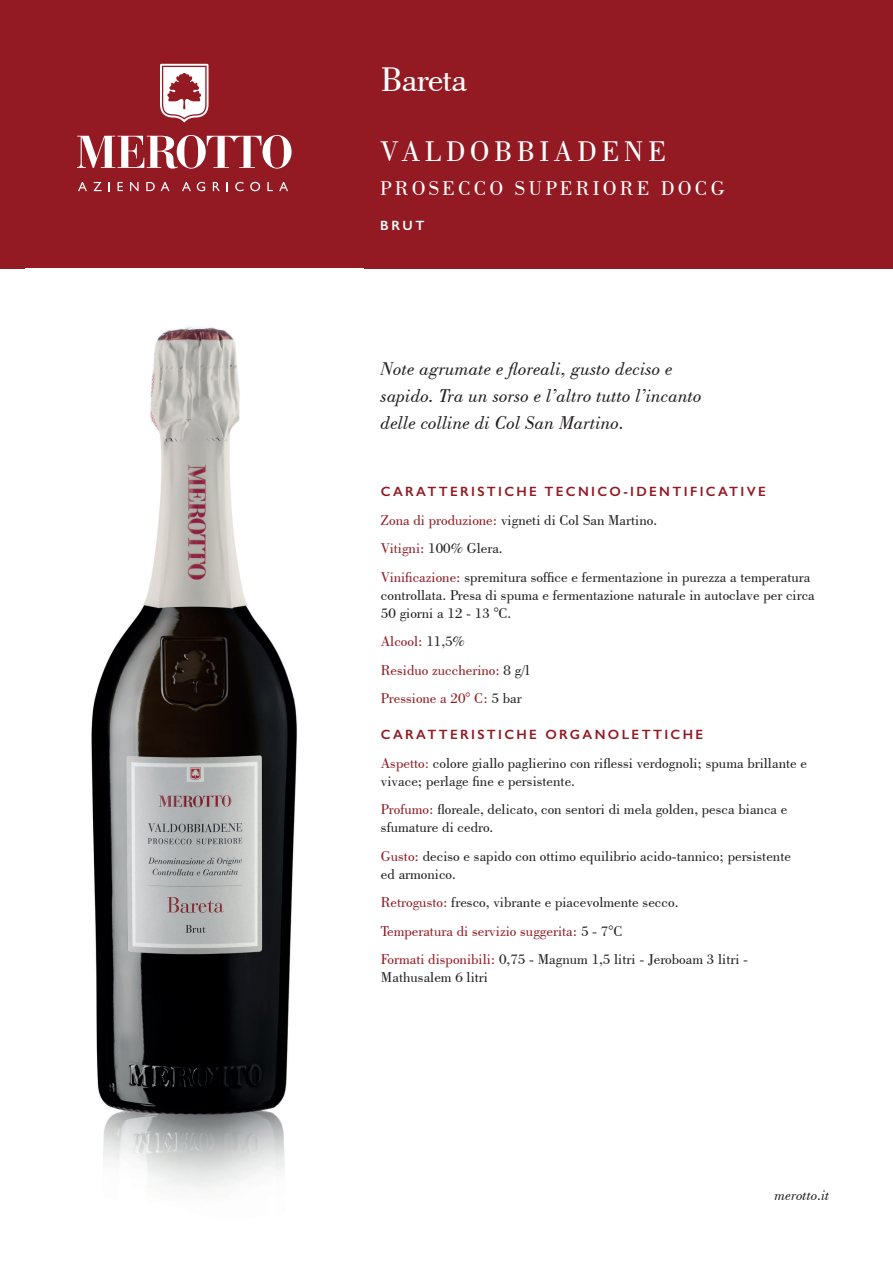
<style>
.page{position:relative;width:893px;height:1263px;background:#fff}
.page>*{position:absolute;margin:0;border:0;box-sizing:border-box;transform-origin:0 0}
.t1{font:36px "Bodoni BT";letter-spacing:-.025em;color:#fff}
.t2{font:30px "Bodoni BT";letter-spacing:.15em;color:#fff}
.t3{font:21px "Bodoni BT";letter-spacing:.15em;color:#fff}
.t4{font:italic 19.5px/27px "Bodoni BT";color:#231f20}
.t5{font:15px/28.5px "Bodoni BT";color:#231f20}
.t6{font:15px/28.5px "Bodoni BT";color:#931922}
.t7{font:italic 15px "Bodoni BT";color:#231f20}
.t8{font:600 13.5px "Gill Sans";letter-spacing:.175em;color:#931922}
.t9{font:600 13.5px "Gill Sans";color:#fff}
.s1{color:#931922}
.s2{color:#231f20}
.s3{color:#ad2922}
</style>
<div class="page">
<div style="left:0;top:0;width:893px;height:269px;background:#931922"></div>
<img style="left:91px;top:327px;width:206px;height:862px">
<svg style="left:77px;top:135px;width:215px;height:34px"></svg>
<svg style="left:78px;top:182px;width:9px;height:9px"></svg>
<svg style="left:93px;top:182px;width:9px;height:9px"></svg>
<svg style="left:108px;top:182px;width:2px;height:9px"></svg>
<svg style="left:118px;top:182px;width:5px;height:9px"></svg>
<svg style="left:130px;top:182px;width:9px;height:9px"></svg>
<svg style="left:146px;top:182px;width:9px;height:9px"></svg>
<svg style="left:161px;top:182px;width:9px;height:9px"></svg>
<svg style="left:182px;top:182px;width:9px;height:9px"></svg>
<svg style="left:197px;top:182px;width:8px;height:9px"></svg>
<svg style="left:213px;top:182px;width:7px;height:9px"></svg>
<svg style="left:235px;top:182px;width:9px;height:9px"></svg>
<svg style="left:250px;top:182px;width:10px;height:9px"></svg>
<svg style="left:267px;top:182px;width:6px;height:9px"></svg>
<svg style="left:279px;top:182px;width:9px;height:9px"></svg>
<svg style="left:160px;top:64px;width:49px;height:59px"></svg>
<h1 class="t1" style="left:381px;top:57px;width:88px">Bareta</h1>
<h2 class="t2" style="left:380px;top:133px;width:288px">VALDOBBIADENE</h2>
<h3 class="t3" style="left:380px;top:176px;width:346px">PROSECCO SUPERIORE DOCG</h3>
<p class="t9" style="left:380px;top:217px;width:46px">BRUT</p>
<h3 class="t4" style="left:381px;top:355px;width:322px">Note agrumate e floreali, gusto deciso e sapido. Tra un sorso e l’altro tutto l’incanto delle colline di Col San Martino.</h3>
<p class="t8" style="left:381px;top:484px;width:386px">CARATTERISTICHE TECNICO-IDENTIFICATIVE</p>
<p class="t5" style="left:381px;top:505px;width:431px"><span class="s1">Zona di produzione:</span> vigneti di Col San Martino.<br><span class="s1">Vitigni:</span> 100% Glera.<br><span class="s1">Vinificazione:</span> spremitura soffice e fermentazione in purezza a temperatura</p>
<p class="t5" style="left:381px;top:586px;width:435px;line-height:18px">controllata. Presa di spuma e fermentazione naturale in autoclave per circa<br>50 giorni a 12 - 13 °C.</p>
<p class="t6" style="left:381px;top:627px;width:150px">Alcool: <span class="s2">11,5%<br></span>Residuo zuccherino: <span class="s2">8 g/l<br></span>Pressione a 20° C: <span class="s2">5 bar</span></p>
<p class="t8" style="left:381px;top:727px;width:324px">CARATTERISTICHE ORGANOLETTICHE</p>
<p class="t5" style="left:381px;top:754px;width:428px;line-height:18px"><span class="s1">Aspetto</span><span class="s3">:</span> colore giallo paglierino con riflessi verdognoli; spuma brillante e vivace; perlage fine e persistente.</p>
<p class="t5" style="left:381px;top:800px;width:408px;line-height:18px"><span class="s1">Profumo:</span> floreale, delicato, con sentori di mela golden, pesca bianca e sfumature di cedro.</p>
<p class="t5" style="left:381px;top:847px;width:412px;line-height:18px"><span class="s1">Gusto:</span> deciso e sapido con ottimo equilibrio acido-tannico; persistente ed armonico.</p>
<p class="t5" style="left:381px;top:888px;width:369px"><span class="s1">Retrogusto:</span> fresco, vibrante e piacevolmente secco.<br><span class="s1">Temperatura di servizio suggerita:</span> 5 - 7°C<br><span class="s1">Formati disponibili:</span> 0,75 - Magnum 1,5 litri - Jeroboam 3 litri -</p>
<p class="t5" style="left:381px;top:963px;width:109px">Mathusalem 6 litri</p>
<p class="t7" style="left:775px;top:1186px;width:56px">merotto.it</p>
</div>
